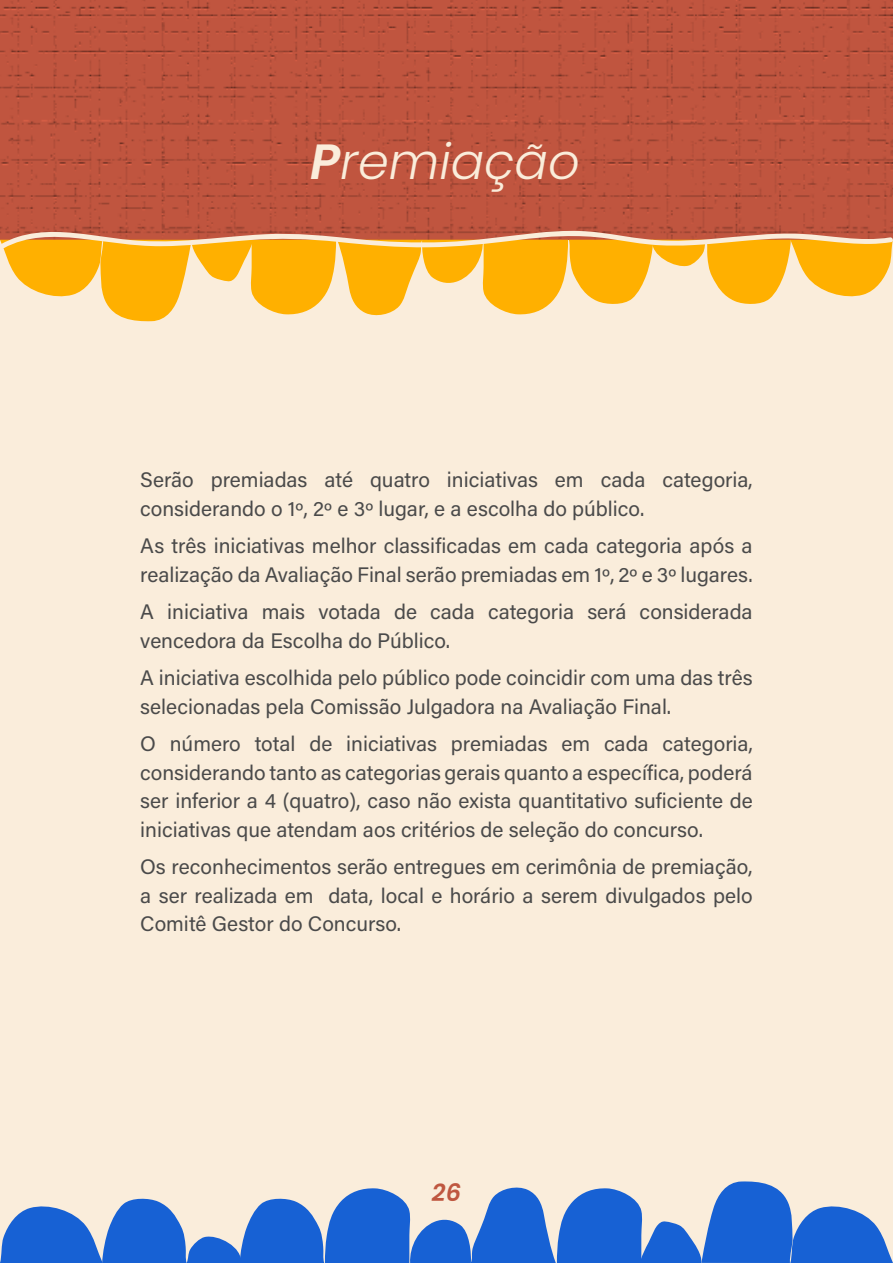
<style>
.page{position:relative;width:893px;height:1263px;background:#faeddb}
.page>*{position:absolute;margin:0;border:0;box-sizing:border-box;transform-origin:0 0}
.t1{font:italic 300 49.5px "Poppins";color:#faeddb}
.t2{font:italic 600 24px "Poppins";color:#bf5740}
.t3{font:21px/28.5px "Acumin Pro";color:#4a4a4a}
.s1{font-weight:600}
</style>
<div class="page">
<img style="left:0;top:0;width:893px;height:229px">
<svg style="left:0;top:229px;width:893px;height:93px"></svg>
<svg style="left:0;top:1181px;width:893px;height:82px"></svg>
<h1 class="t1" style="left:310px;top:133px;width:271px"><span class="s1">P</span>remiação</h1>
<p class="t3" style="left:140px;top:465px;width:614px">Serão premiadas até quatro iniciativas em cada categoria, considerando o 1º, 2º e 3º lugar, e a escolha do público.</p>
<p class="t3" style="left:140px;top:531px;width:614px">As três iniciativas melhor classificadas em cada categoria após a realização da Avaliação Final serão premiadas em 1º, 2º e 3º lugares.</p>
<p class="t3" style="left:140px;top:597px;width:614px">A iniciativa mais votada de cada categoria será considerada vencedora da Escolha do Público.</p>
<p class="t3" style="left:140px;top:663px;width:614px">A iniciativa escolhida pelo público pode coincidir com uma das três selecionadas pela Comissão Julgadora na Avaliação Final.</p>
<p class="t3" style="left:140px;top:729px;width:614px;text-align:justify">O número total de iniciativas premiadas em cada categoria, considerando tanto as categorias gerais quanto a específica, poderá ser inferior a 4 (quatro), caso não exista quantitativo suficiente de iniciativas que atendam aos critérios de seleção do concurso.</p>
<p class="t3" style="left:140px;top:852px;width:614px;text-align:justify">Os reconhecimentos serão entregues em cerimônia de premiação, a ser realizada em data, local e horário a serem divulgados pelo Comitê Gestor do Concurso.</p>
<p class="t2" style="left:432px;top:1179px;width:31px">26</p>
</div>
